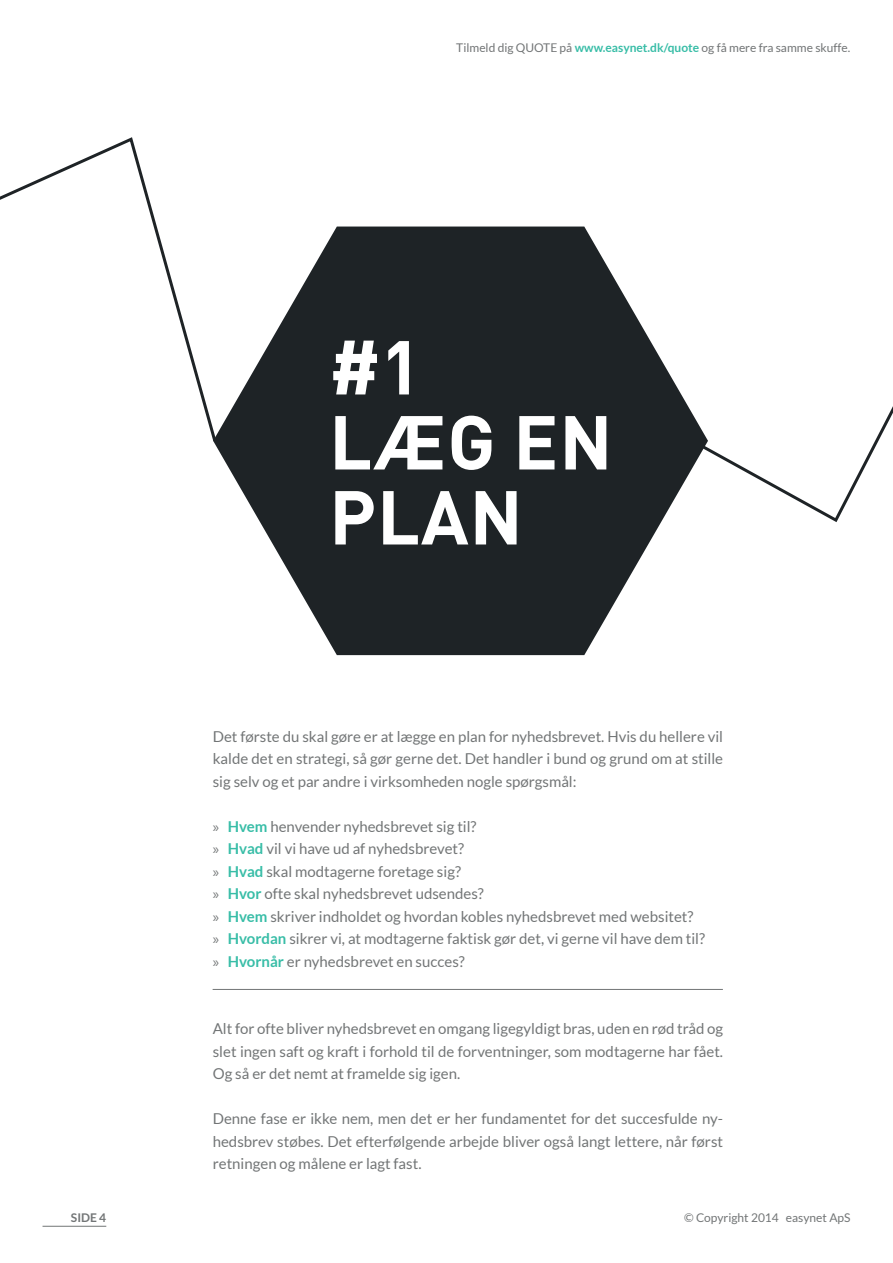
<style>
.page{position:relative;width:893px;height:1263px;background:#fff}
.page>*{position:absolute;margin:0;border:0;box-sizing:border-box;transform-origin:0 0}
.t1{font:700 75px/75px "DIN Pro";color:#fff}
.t2{font:15px/22.5px "Lato";color:#727576;text-align:justify}
.t3{font:12px "Lato";color:#727576}
.t4{font:700 12px "Lato";color:#727576}
.s1{font-weight:700;color:#38bda7}
.s2{font-family:"Myriad Pro"}
</style>
<div class="page">
<hr style="left:43px;top:1226px;width:63px;height:1px;background:#727576">
<svg style="left:215px;top:227px;width:473px;height:428px;fill:#1e2326"></svg>
<svg style="left:0;top:137px;width:218px;height:307px"></svg>
<svg style="left:688px;top:406px;width:205px;height:116px"></svg>
<hr style="left:213px;top:989px;width:510px;height:1px;background:#727576">
<p class="t3" style="left:456px;top:41px;width:396px">Tilmeld dig QUOTE på <span class="s1">www.easynet.dk/quote</span> og få mere fra samme skuffe.</p>
<h1 class="t1" style="left:329px;top:327px;width:229px">#1<br>LÆG EN<br>PLAN</h1>
<p class="t2" style="left:213px;top:725px;width:512px">Det første du skal gøre er at lægge en plan for nyhedsbrevet. Hvis du hellere vil kalde det en strategi, så gør gerne det. Det handler i bund og grund om at stille sig selv og et par andre i virksomheden nogle spørgsmål:</p>
<p class="t2" style="left:213px;top:815px;width:494px;text-align:left"><span class="s2">»</span> <span class="s1">Hvem</span> henvender nyhedsbrevet sig til?<br><span class="s2">»</span> <span class="s1">Hvad</span> vil vi have ud af nyhedsbrevet?<br><span class="s2">»</span> <span class="s1">Hvad</span> skal modtagerne foretage sig?<br><span class="s2">»</span> <span class="s1">Hvor</span> ofte skal nyhedsbrevet udsendes?<br><span class="s2">»</span> <span class="s1">Hvem</span> skriver indholdet og hvordan kobles nyhedsbrevet med websitet?<br><span class="s2">»</span> <span class="s1">Hvordan</span> sikrer vi, at modtagerne faktisk gør det, vi gerne vil have dem til? <span class="s2">»</span> <span class="s1">Hvornår</span> er nyhedsbrevet en succes?</p>
<p class="t2" style="left:213px;top:1017px;width:512px">Alt for ofte bliver nyhedsbrevet en omgang ligegyldigt bras, uden en rød tråd og slet ingen saft og kraft i forhold til de forventninger, som modtagerne har fået.<br>Og så er det nemt at framelde sig igen.</p>
<p class="t2" style="left:213px;top:1107px;width:512px">Denne fase er ikke nem, men det er her fundamentet for det succesfulde ny&shy;hedsbrev støbes. Det efterfølgende arbejde bliver også langt lettere, når først retningen og målene er lagt fast.</p>
<p class="t4" style="left:71px;top:1210px;width:37px">side 4</p>
<p class="t3" style="left:684px;top:1210px;width:168px">© Copyright 2014 easynet ApS</p>
</div>
